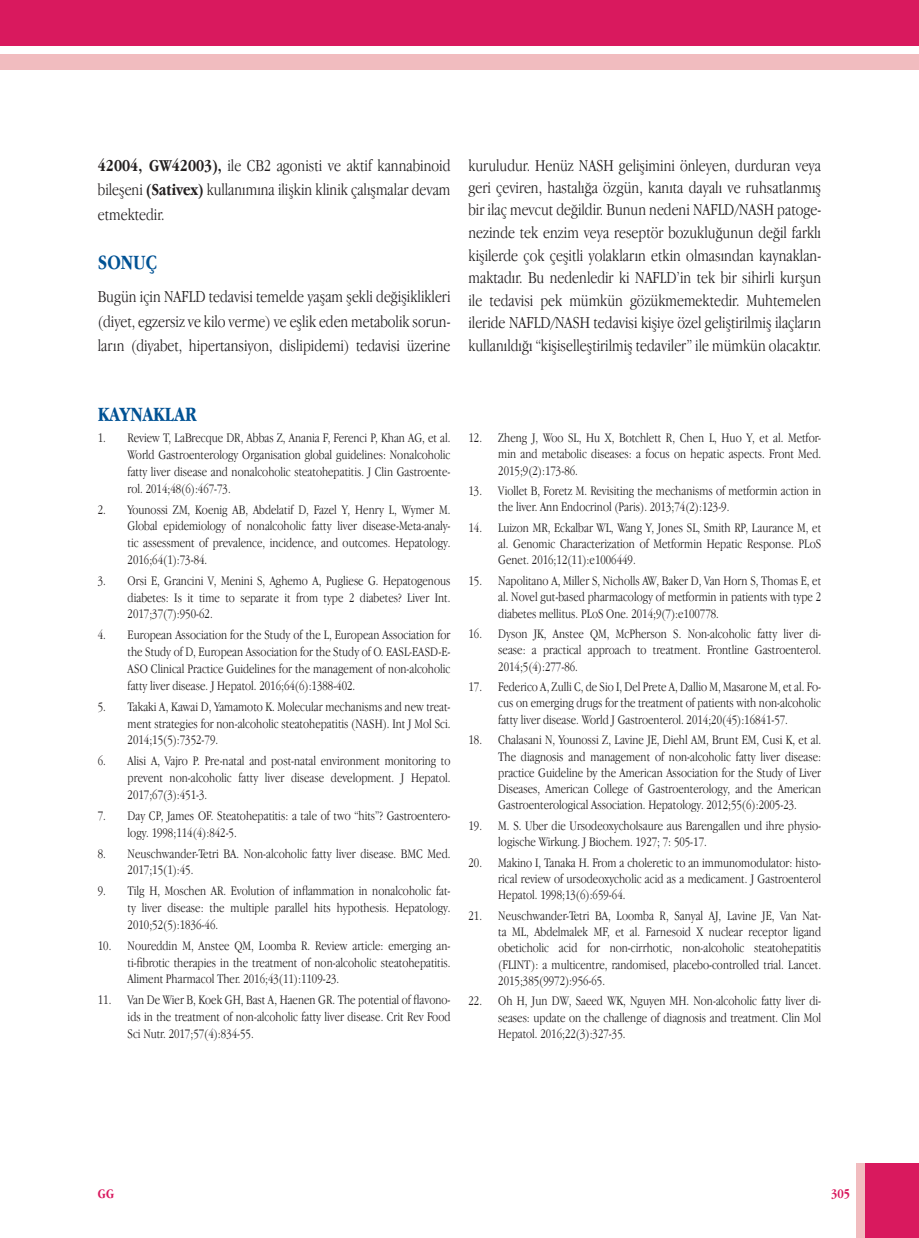
<style>
.page{position:relative;width:919px;height:1238px;background:#fff}
.page>*{position:absolute;margin:0;border:0;box-sizing:border-box;transform-origin:0 0}
.t1{font:700 21px "Apple Garamond";color:#005294}
.t2{font:300 17.25px/22.5px "Apple Garamond";color:#231f20;text-align:justify}
.t3{font:300 13.5px/16.2px "Apple Garamond";color:#231f20;text-align:justify}
.t4{font:700 13.5px "Apple Garamond";color:#d9195e}
.s1{font-weight:700}
</style>
<div class="page">
<div style="left:865px;top:1163px;width:53px;height:74px;background:#d9195e"></div>
<div style="left:856px;top:1163px;width:9px;height:74px;background:#f1bcbf"></div>
<div style="left:1px;top:54px;width:917px;height:15px;background:#f1bcbf"></div>
<div style="left:1px;top:0;width:917px;height:45px;background:#d9195e"></div>
<p class="t2" style="left:98px;top:152px;width:354px;line-height:24.8px"><span class="s1">42004, GW42003),</span> ile CB2 agonisti ve aktif kannabinoid bileşeni <span class="s1">(Sativex)</span> kullanımına ilişkin klinik çalışmalar devam etmektedir.</p>
<h1 class="t1" style="left:98px;top:250px;width:61px">SONUÇ</h1>
<p class="t2" style="left:98px;top:284px;width:354px;line-height:24.3px">Bugün için NAFLD tedavisi temelde yaşam şekli değişiklikleri (diyet, egzersiz ve kilo verme) ve eşlik eden metabolik sorun&shy;ların (diyabet, hipertansiyon, dislipidemi) tedavisi üzerine</p>
<p class="t2" style="left:468px;top:153px;width:354px">kuruludur. Henüz NASH gelişimini önleyen, durduran veya geri çeviren, hastalığa özgün, kanıta dayalı ve ruhsatlanmış bir ilaç mevcut değildir. Bunun nedeni NAFLD/NASH patoge&shy;nezinde tek enzim veya reseptör bozukluğunun değil farklı kişilerde çok çeşitli yolakların etkin olmasından kaynaklan&shy;maktadır. Bu nedenledir ki NAFLD’in tek bir sihirli kurşun ile tedavisi pek mümkün gözükmemektedir. Muhtemelen ileride NAFLD/NASH tedavisi kişiye özel geliştirilmiş ilaçların kullanıldığı “kişiselleştirilmiş tedaviler” ile mümkün olacaktır.</p>
<h1 class="t1" style="left:98px;top:403px;width:100px">KAYNAKLAR</h1>
<p class="t3" style="left:128px;top:429px;width:324px;line-height:16.8px;text-indent:-30px">1. Review T, LaBrecque DR, Abbas Z, Anania F, Ferenci P, Khan AG, et al.<br>World Gastroenterology Organisation global guidelines: Nonalcoholic fatty liver disease and nonalcoholic steatohepatitis. J Clin Gastroente&shy;rol. 2014;48(6):467-73.</p>
<p class="t3" style="left:128px;top:500px;width:324px;line-height:16.8px;text-indent:-30px">2. Younossi ZM, Koenig AB, Abdelatif D, Fazel Y, Henry L, Wymer M.<br>Global epidemiology of nonalcoholic fatty liver disease-Meta-analy&shy;tic assessment of prevalence, incidence, and outcomes. Hepatology.<br>2016;64(1):73-84.</p>
<p class="t3" style="left:128px;top:572px;width:324px;line-height:16.8px;text-indent:-30px">3. Orsi E, Grancini V, Menini S, Aghemo A, Pugliese G. Hepatogenous diabetes: Is it time to separate it from type 2 diabetes? Liver Int.<br>2017;37(7):950-62.</p>
<p class="t3" style="left:128px;top:626px;width:324px;line-height:16.8px;text-indent:-30px">4. European Association for the Study of the L, European Association for the Study of D, European Association for the Study of O. EASL-EASD-E-ASO Clinical Practice Guidelines for the management of non-alcoholic fatty liver disease. J Hepatol. 2016;64(6):1388-402.</p>
<p class="t3" style="left:128px;top:697px;width:324px;line-height:16.8px;text-indent:-30px">5. Takaki A, Kawai D, Yamamoto K. Molecular mechanisms and new treat&shy;ment strategies for non-alcoholic steatohepatitis (NASH). Int J Mol Sci.<br>2014;15(5):7352-79.</p>
<p class="t3" style="left:128px;top:752px;width:324px;line-height:16.8px;text-indent:-30px">6. Alisi A, Vajro P. Pre-natal and post-natal environment monitoring to prevent non-alcoholic fatty liver disease development. J Hepatol.<br>2017;67(3):451-3.</p>
<p class="t3" style="left:128px;top:806px;width:324px;line-height:16.8px;text-indent:-30px">7. Day CP, James OF. Steatohepatitis: a tale of two “hits”? Gastroentero&shy;logy. 1998;114(4):842-5.</p>
<p class="t3" style="left:128px;top:844px;width:324px;line-height:16.8px;text-indent:-30px">8. Neuschwander-Tetri BA. Non-alcoholic fatty liver disease. BMC Med.<br>2017;15(1):45.</p>
<p class="t3" style="left:128px;top:882px;width:324px;line-height:16.8px;text-indent:-30px">9. Tilg H, Moschen AR. Evolution of inflammation in nonalcoholic fat&shy;ty liver disease: the multiple parallel hits hypothesis. Hepatology.<br>2010;52(5):1836-46.</p>
<p class="t3" style="left:128px;top:936px;width:324px;line-height:16.8px;text-indent:-30px">10. Noureddin M, Anstee QM, Loomba R. Review article: emerging an&shy;ti-fibrotic therapies in the treatment of non-alcoholic steatohepatitis.<br>Aliment Pharmacol Ther. 2016;43(11):1109-23.</p>
<p class="t3" style="left:128px;top:991px;width:324px;line-height:16.8px;text-indent:-30px">11. Van De Wier B, Koek GH, Bast A, Haenen GR. The potential of flavono&shy;ids in the treatment of non-alcoholic fatty liver disease. Crit Rev Food Sci Nutr. 2017;57(4):834-55.</p>
<p class="t3" style="left:498px;top:429px;width:324px;text-indent:-30px">12. Zheng J, Woo SL, Hu X, Botchlett R, Chen L, Huo Y, et al. Metfor&shy;min and metabolic diseases: a focus on hepatic aspects. Front Med.<br>2015;9(2):173-86.</p>
<p class="t3" style="left:498px;top:482px;width:324px;text-indent:-30px">13. Viollet B, Foretz M. Revisiting the mechanisms of metformin action in the liver. Ann Endocrinol (Paris). 2013;74(2):123-9.</p>
<p class="t3" style="left:498px;top:519px;width:324px;text-indent:-30px">14. Luizon MR, Eckalbar WL, Wang Y, Jones SL, Smith RP, Laurance M, et al. Genomic Characterization of Metformin Hepatic Response. PLoS Genet. 2016;12(11):e1006449.</p>
<p class="t3" style="left:498px;top:572px;width:324px;text-indent:-30px">15. Napolitano A, Miller S, Nicholls AW, Baker D, Van Horn S, Thomas E, et al. Novel gut-based pharmacology of metformin in patients with type 2 diabetes mellitus. PLoS One. 2014;9(7):e100778.</p>
<p class="t3" style="left:498px;top:625px;width:324px;text-indent:-30px">16. Dyson JK, Anstee QM, McPherson S. Non-alcoholic fatty liver di&shy;sease: a practical approach to treatment. Frontline Gastroenterol.<br>2014;5(4):277-86.</p>
<p class="t3" style="left:498px;top:678px;width:324px;text-indent:-30px">17. Federico A, Zulli C, de Sio I, Del Prete A, Dallio M, Masarone M, et al. Fo&shy;cus on emerging drugs for the treatment of patients with non-alcoholic fatty liver disease. World J Gastroenterol. 2014;20(45):16841-57.</p>
<p class="t3" style="left:498px;top:731px;width:324px;text-indent:-30px">18. Chalasani N, Younossi Z, Lavine JE, Diehl AM, Brunt EM, Cusi K, et al.<br>The diagnosis and management of non-alcoholic fatty liver disease: practice Guideline by the American Association for the Study of Liver Diseases, American College of Gastroenterology, and the American Gastroenterological Association. Hepatology. 2012;55(6):2005-23.</p>
<p class="t3" style="left:498px;top:817px;width:324px;text-indent:-30px">19. M. S. Uber die Ursodeoxycholsaure aus Barengallen und ihre physio&shy;logische Wirkung. J Biochem. 1927; 7: 505-17.</p>
<p class="t3" style="left:498px;top:854px;width:324px;text-indent:-30px">20. Makino I, Tanaka H. From a choleretic to an immunomodulator: histo&shy;rical review of ursodeoxycholic acid as a medicament. J Gastroenterol Hepatol. 1998;13(6):659-64.</p>
<p class="t3" style="left:498px;top:907px;width:324px;text-indent:-30px">21. Neuschwander-Tetri BA, Loomba R, Sanyal AJ, Lavine JE, Van Nat&shy;ta ML, Abdelmalek MF, et al. Farnesoid X nuclear receptor ligand obeticholic acid for non-cirrhotic, non-alcoholic steatohepatitis (FLINT): a multicentre, randomised, placebo-controlled trial. Lancet.<br>2015;385(9972):956-65.</p>
<p class="t3" style="left:498px;top:992px;width:324px;text-indent:-30px">22. Oh H, Jun DW, Saeed WK, Nguyen MH. Non-alcoholic fatty liver di&shy;seases: update on the challenge of diagnosis and treatment. Clin Mol Hepatol. 2016;22(3):327-35.</p>
<p class="t4" style="left:98px;top:1186px;width:18px">GG</p>
<p class="t4" style="left:831px;top:1186px;width:21px">305</p>
</div>
